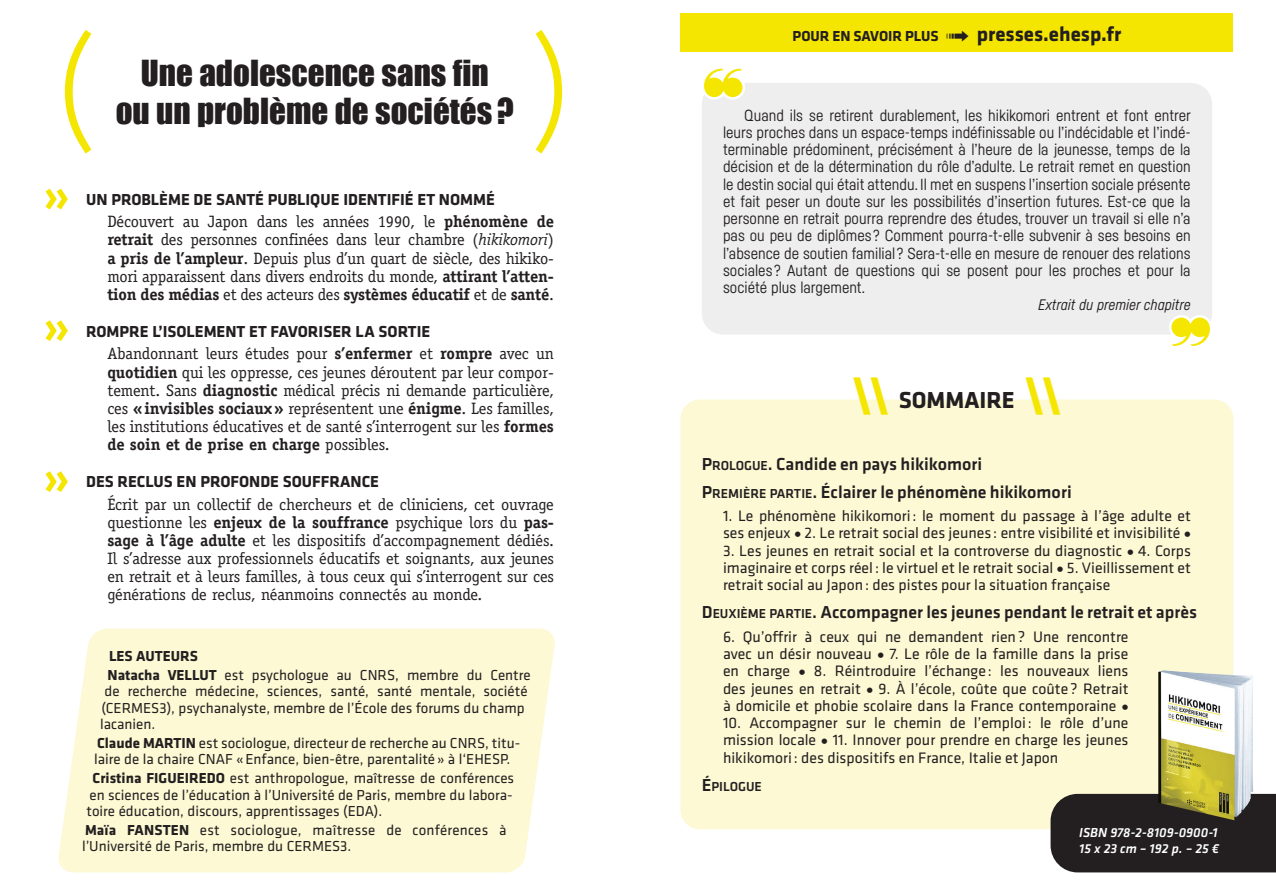
<style>
.page{position:relative;width:1276px;height:893px;background:#fff}
.page>*{position:absolute;margin:0;border:0;box-sizing:border-box;transform-origin:0 0}
.t1{font:300 135px "Klavika";color:#f5e601}
.t2{font:500 54px "Klavika";color:#f5e601}
.t3{font:33px "Impact";color:#231f20}
.t4{font:700 24px "Klavika";color:#231f20}
.t5{font:500 18px/28px "Klavika";color:#231f20}
.t6{font:16.5px/18.1px "Officina Serif Std";letter-spacing:-.01em;color:#231f20;text-align:justify}
.t7{font:700 16.5px "Klavika";color:#231f20}
.t8{font:15.75px/17.2px "Klavika";color:#231f20;text-align:justify}
.t9{font:15.75px/17.2px "Fabrikat";color:#231f20;text-align:justify}
.t10{font:15px/16.5px "Klavika";color:#231f20}
.t11{font:700 15px "Klavika";color:#231f20}
.t12{font:italic 15px "Fabrikat";color:#231f20}
.t13{font:italic 500 13.5px/16.5px "Klavika";color:#fff}
.t14{font:500 13.5px "Klavika";color:#231f20}
.s1{font-weight:700}
.s2{font-style:italic}
.s3{font-size:21px}
.s4{font-family:"Impact";font-weight:400;font-size:45px;color:#f5e601}
.s5{font-style:inherit}
.s6{font-size:13.5px}
.s7{font-family:"Myriad Pro";font-style:italic;font-size:25.5px}
.s8{font-size:18px}
</style>
<div class="page">
<div style="left:58px;top:629px;width:497px;height:243px;background:#fcf9d4"></div>
<div style="left:680px;top:13px;width:553px;height:39px;background:#f5e601"></div>
<div style="left:702px;top:83px;width:510px;height:252px;background:#eeeeef;border-radius:21px"></div>
<div style="left:680px;top:400px;width:553px;height:429px;background:#fcf9d4;border-radius:19px"></div>
<div style="left:1050px;top:794px;width:226px;height:78px;background:#231f20"></div>
<img style="left:1158px;top:670px;width:95px;height:150px">
<h1 class="t1" style="left:55px;top:14px;width:42px">(</h1>
<h3 class="t3" style="left:141px;top:48px;width:349px">Une adolescence sans fin</h3>
<h3 class="t3" style="left:116px;top:85px;width:399px">ou un problème de sociétés?</h3>
<h1 class="t1" style="left:531px;top:14px;width:42px">)</h1>
<h2 class="t2" style="left:43px;top:165px;width:29px">»</h2>
<h2 class="t2" style="left:43px;top:297px;width:29px">»</h2>
<h2 class="t2" style="left:43px;top:447px;width:29px">»</h2>
<p class="t7" style="left:86px;top:190px;width:410px">UN PROBLÈME DE SANTÉ PUBLIQUE IDENTIFIÉ ET NOMMÉ</p>
<p class="t6" style="left:107px;top:213px;width:448px">Découvert au Japon dans les années 1990, le <span class="s1">phénomène de retrait</span> des personnes confinées dans leur chambre (<span class="s2">hikikomori</span>) <span class="s1">a pris de l’ampleur</span>. Depuis plus d’un quart de siècle, des hikiko&shy;mori apparaissent dans divers endroits du monde, <span class="s1">attirant l’atten&shy;tion des médias</span> et des acteurs des <span class="s1">systèmes éducatif</span> et de <span class="s1">santé</span>.</p>
<p class="t7" style="left:86px;top:322px;width:346px">ROMPRE L’ISOLEMENT ET FAVORISER LA SORTIE</p>
<p class="t6" style="left:107px;top:345px;width:448px">Abandonnant leurs études pour <span class="s1">s’enfermer</span> et <span class="s1">rompre</span> avec un <span class="s1">quotidien</span> qui les oppresse, ces jeunes déroutent par leur compor&shy;tement. Sans <span class="s1">diagnostic</span> médical précis ni demande particulière, ces <span class="s1">«invisibles sociaux»</span> représentent une <span class="s1">énigme</span>. Les familles, les institutions éducatives et de santé s’interrogent sur les <span class="s1">formes de soin et de prise en charge</span> possibles.</p>
<p class="t7" style="left:86px;top:473px;width:294px">DES RECLUS EN PROFONDE SOUFFRANCE</p>
<p class="t6" style="left:107px;top:495px;width:448px">Écrit par un collectif de chercheurs et de cliniciens, cet ouvrage questionne les <span class="s1">enjeux de la souffrance</span> psychique lors du <span class="s1">pas&shy;sage à l’âge adulte</span> et les dispositifs d’accompagnement dédiés.<br>Il s’adresse aux professionnels éducatifs et soignants, aux jeunes en retrait et à leurs familles, à tous ceux qui s’interrogent sur ces générations de reclus, néanmoins connectés au monde.</p>
<p class="t10" style="left:108px;top:647px;width:424px;line-height:18.6px"><span class="s1">LES AUTEURS<br>Natacha VELLUT</span> est psychologue au CNRS, membre du Centre</p>
<p class="t10" style="left:100px;top:683px;width:429px;text-indent:4px">de recherche médecine, sciences, santé, santé mentale, société (CERMES3), psychanalyste, membre de l’École des forums du champ lacanien.</p>
<p class="t10" style="left:94px;top:735px;width:428px"><span class="s1">Claude MARTIN</span> est sociologue, directeur de recherche au CNRS, titu&shy;laire de la chaire CNAF «Enfance, bien-être, parentalité » à l‘EHESP.</p>
<p class="t10" style="left:87px;top:770px;width:429px;text-align:justify;text-indent:6px"><span class="s1">Cristina FIGUEIREDO</span> est anthropologue, maîtresse de conférences en sciences de l’éducation à l’Université de Paris, membre du labora&shy;toire éducation, discours, apprentissages (EDA).</p>
<p class="t10" style="left:82px;top:822px;width:426px"><span class="s1">Maïa FANSTEN</span> est sociologue, maîtresse de conférences à l’Université de Paris, membre du CERMES3.</p>
<p class="t11" style="left:792px;top:28px;width:330px">POUR EN SAVOIR PLUS ➟ <span class="s3">presses.ehesp.fr</span></p>
<p class="t9" style="left:723px;top:106px;width:469px;text-indent:21px">Quand ils se retirent durablement, les hikikomori entrent et font entrer leurs proches dans un espace-temps indéfinissable ou l’indécidable et l’indé&shy;terminable prédominent, précisément à l’heure de la jeunesse, temps de la décision et de la détermination du rôle d’adulte. Le retrait remet en question le destin social qui était attendu. Il met en suspens l’insertion sociale présente et fait peser un doute sur les possibilités d’insertion futures. Est-ce que la personne en retrait pourra reprendre des études, trouver un travail si elle n’a pas ou peu de diplômes ? Comment pourra-t-elle subvenir à ses besoins en l’absence de soutien familial ? Sera-t-elle en mesure de renouer des relations sociales ? Autant de questions qui se posent pour les proches et pour la société plus largement.</p>
<p class="t12" style="left:1038px;top:295px;width:154px">Extrait du premier chapitre</p>
<h3 class="t4" style="left:853px;top:387px;width:209px"><span class="s4">\\</span> SOMMAIRE <span class="s4">\\</span></h3>
<p class="t5" style="left:702px;top:450px;width:371px"><span class="s5">P</span><span class="s6">ROLOGUE</span>. Candide en pays hikikomori<br><span class="s5">P</span><span class="s6">REMIÈRE PARTIE</span>. Éclairer le phénomène hikikomori</p>
<p class="t8" style="left:723px;top:508px;width:469px">1. Le phénomène hikikomori: le moment du passage à l’âge adulte et ses enjeux <span class="s7">•</span> 2. Le retrait social des jeunes : entre visibilité et invisibilité <span class="s7">•</span></p>
<p class="t8" style="left:723px;top:542px;width:469px">3. Les jeunes en retrait social et la controverse du diagnostic <span class="s7">•</span> 4. Corps imaginaire et corps réel: le virtuel et le retrait social <span class="s7">•</span> 5. Vieillissement et retrait social au Japon: des pistes pour la situation française</p>
<p class="t5" style="left:702px;top:599px;width:497px"><span class="s5">D</span><span class="s6">EUXIÈME PARTIE</span>. Accompagner les jeunes pendant le retrait et après</p>
<p class="t8" style="left:723px;top:628px;width:407px">6. Qu’offrir à ceux qui ne demandent rien? Une rencontre avec un désir nouveau <span class="s7">•</span> 7. Le rôle de la famille dans la prise en charge <span class="s7">•</span> 8. Réintroduire l’échange : les nouveaux liens des jeunes en retrait <span class="s7">•</span> 9. À l’école, coûte que coûte ? Retrait à domicile et phobie scolaire dans la France contemporaine <span class="s7">•</span></p>
<p class="t8" style="left:723px;top:714px;width:407px">10. Accompagner sur le chemin de l’emploi: le rôle d’une mission locale <span class="s7">•</span> 11. Innover pour prendre en charge les jeunes hikikomori: des dispositifs en France, Italie et Japon</p>
<p class="t14" style="left:702px;top:779px;width:61px"><span class="s8">É</span>PILOGUE</p>
<p class="t13" style="left:1079px;top:824px;width:141px">ISBN 978-2-8109-0900-1<br>15 x 23 cm – 192 p. – 25 €</p>
</div>
